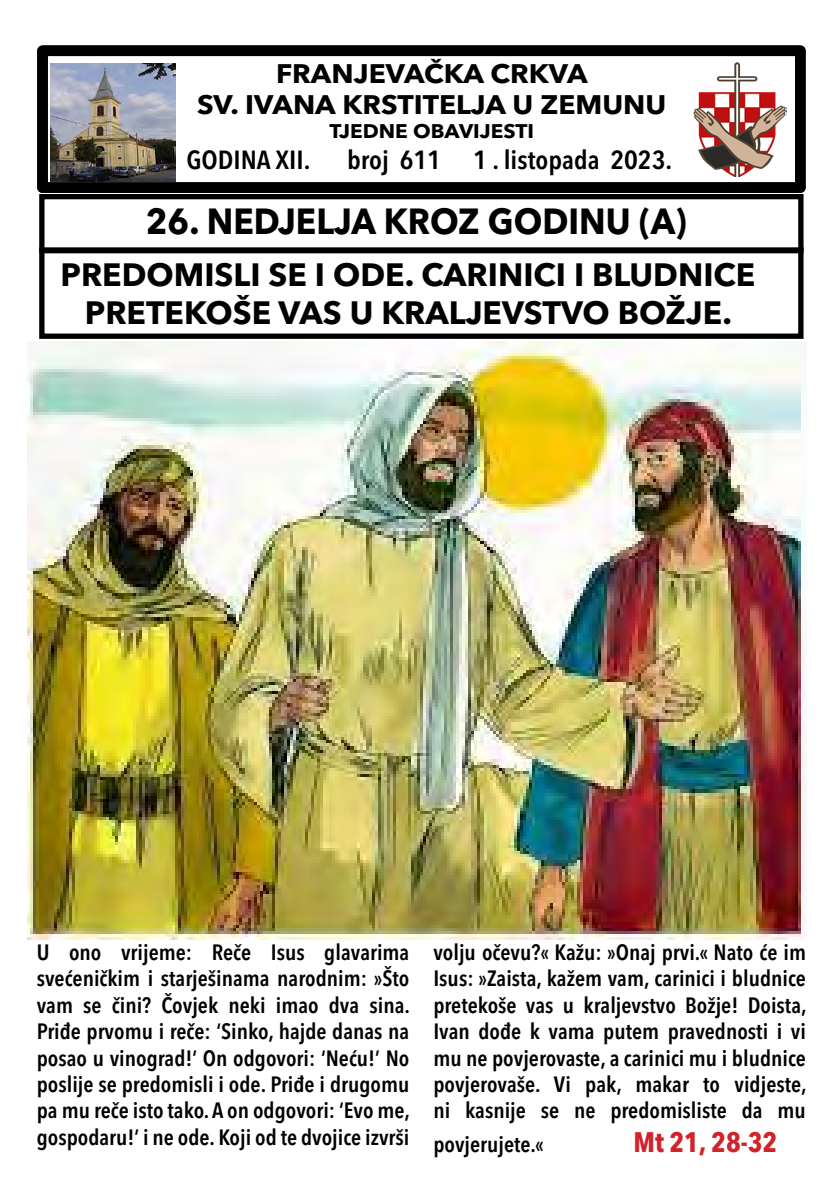
<style>
.page{position:relative;width:840px;height:1191px;background:#fff}
.page>*{position:absolute;margin:0;border:0;box-sizing:border-box;transform-origin:0 0}
.t1{font:700 36px "Avenir Next LT Pro";color:#000;scale:.93 1}
.t2{font:700 32px/38.4px "Avenir Next LT Pro";color:#000;text-align:center}
.t3{font:700 condensed 28px "Avenir Next LT Pro";color:#d2232a}
.t4{font:700 26.6px/32px "Avenir Next LT Pro";color:#000;text-align:center;scale:1.06 1}
.t5{font:600 condensed 26px "Avenir Next LT Pro";color:#000;scale:1.06 1}
.t6{font:600 condensed 22px/26.4px "Avenir Next LT Pro";color:#000;text-align:justify}
.t7{font:700 19.6px "Avenir Next LT Pro";color:#000;scale:1.06 1}
</style>
<div class="page">
<div style="left:37px;top:45px;width:768px;height:148px;border:11px solid #000"></div>
<div style="left:37px;top:45px;width:768px;height:148px;border:5px solid #000;border-radius:3px"></div>
<div style="left:46px;top:54px;width:750px;height:130px;border:2px solid #000"></div>
<div style="left:39px;top:194px;width:764px;height:59px;border:5px solid #000"></div>
<img style="left:50px;top:63px;width:125px;height:118px">
<img style="left:693px;top:62px;width:93px;height:115px">
<div style="left:39px;top:247px;width:764px;height:92px;border:5px solid #000"></div>
<img style="left:27px;top:342px;width:778px;height:597px">
<p class="t4" style="left:197px;top:57px;width:444px">FRANJEVAČKA CRKVA<br>SV. IVANA KRSTITELJA U ZEMUNU</p>
<p class="t7" style="left:329px;top:119px;width:194px">TJEDNE OBAVIJESTI</p>
<p class="t5" style="left:186px;top:144px;width:118px">GODINA XII.</p>
<p class="t5" style="left:347px;top:144px;width:308px">broj 611 1 . listopada 2023.</p>
<h1 class="t1" style="left:146px;top:200px;width:582px">26. NEDJELJA KROZ GODINU (A)</h1>
<h2 class="t2" style="left:61px;top:255px;width:695px">PREDOMISLI SE I ODE. CARINICI I BLUDNICE<br>PRETEKOŠE VAS U KRALJEVSTVO BOŽJE.</h2>
<p class="t6" style="left:37px;top:939px;width:374px">U ono vrijeme: Reče Isus glavarima svećeničkim i starješinama narodnim: »Što vam se čini? Čovjek neki imao dva sina.<br>Priđe prvomu i reče: ‘Sinko, hajde danas na posao u vinograd!’ On odgovori: ‘Neću!’ No poslije se predomisli i ode. Priđe i drugomu pa mu reče isto tako. A on odgovori: ‘Evo me, gospodaru!’ i ne ode. Koji od te dvojice izvrši</p>
<p class="t6" style="left:433px;top:939px;width:374px">volju očevu?« Kažu: »Onaj prvi.« Nato će im Isus: »Zaista, kažem vam, carinici i bludnice pretekoše vas u kraljevstvo Božje! Doista, Ivan dođe k vama putem pravednosti i vi mu ne povjerovaste, a carinici mu i bludnice povjerovaše. Vi pak, makar to vidjeste, ni kasnije se ne predomisliste da mu</p>
<p class="t6" style="left:433px;top:1131px;width:112px">povjerujete.«</p>
<p class="t3" style="left:633px;top:1125px;width:145px">Mt 21, 28-32</p>
</div>
